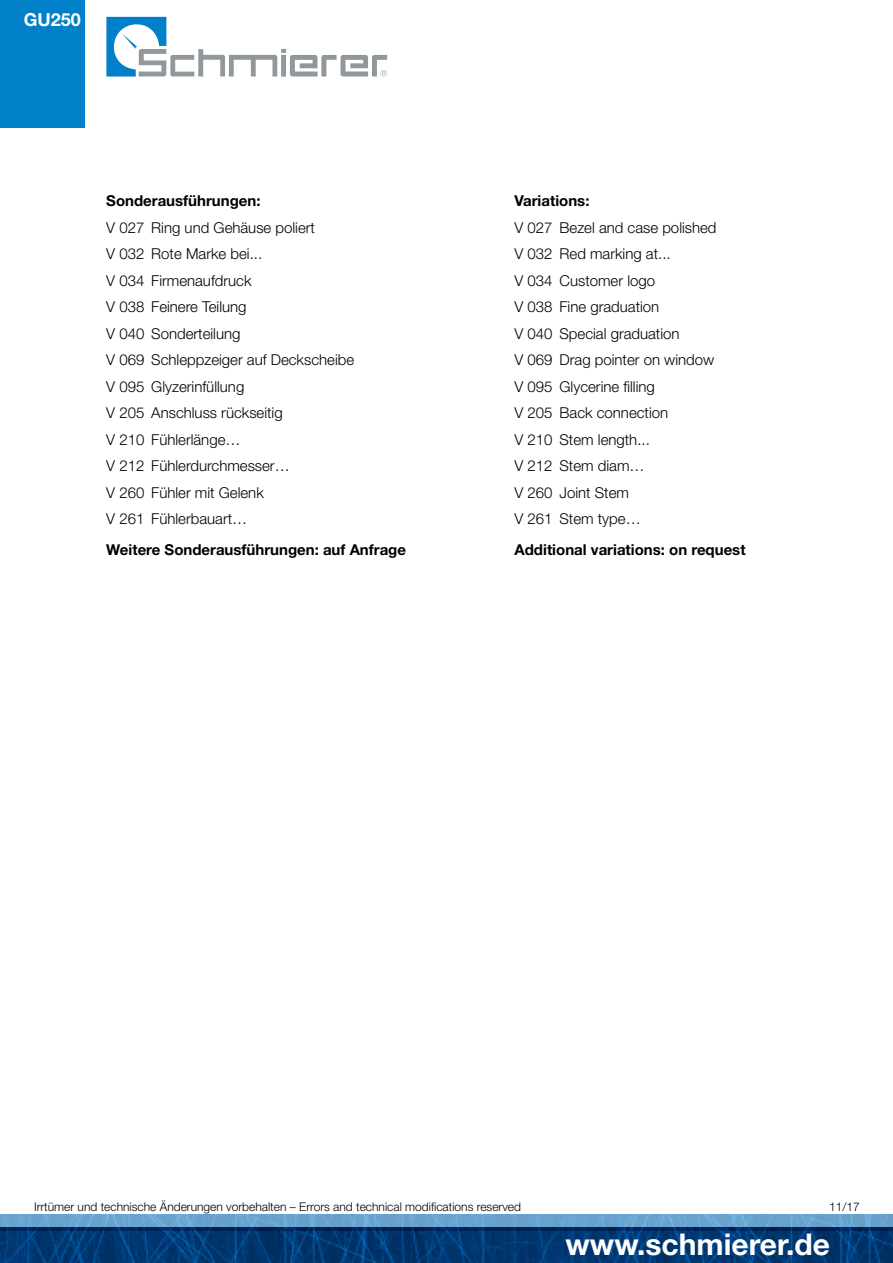
<style>
.page{position:relative;width:893px;height:1263px;background:#fff}
.page>*{position:absolute;margin:0;border:0;box-sizing:border-box;transform-origin:0 0}
.t1{font:700 30px "Helvetica Neue LT Std";color:#fff}
.t2{font:700 18px "Helvetica Neue LT Std";color:#fff}
.t3{font:300 15px/26.5px "Helvetica Neue LT Std";color:#000}
.t4{font:700 15px "Helvetica Neue LT Std";color:#000}
.t5{font:300 12px "Helvetica Neue LT Std";color:#000}
</style>
<div class="page">
<img style="left:0;top:1230px;width:893px;height:33px">
<img style="left:0;top:1214px;width:893px;height:16px">
<svg style="left:106px;top:17px;width:281px;height:60px"></svg>
<div style="left:0;top:0;width:85px;height:128px;background:#0080c8"></div>
<p class="t2" style="left:24px;top:8px;width:59px">GU250</p>
<p class="t4" style="left:106px;top:192px;width:156px">Sonderausführungen:</p>
<p class="t3" style="left:106px;top:214px;width:249px">V 027 Ring und Gehäuse poliert<br>V 032 Rote Marke bei...<br>V 034 Firmenaufdruck<br>V 038 Feinere Teilung<br>V 040 Sonderteilung<br>V 069 Schleppzeiger auf Deckscheibe<br>V 095 Glyzerinfüllung<br>V 205 Anschluss rückseitig<br>V 210 Fühlerlänge…<br>V 212 Fühlerdurchmesser…<br>V 260 Fühler mit Gelenk<br>V 261 Fühlerbauart…</p>
<p class="t4" style="left:106px;top:541px;width:301px">Weitere Sonderausführungen: auf Anfrage</p>
<p class="t4" style="left:514px;top:192px;width:76px">Variations:</p>
<p class="t3" style="left:514px;top:214px;width:203px">V 027 Bezel and case polished<br>V 032 Red marking at...<br>V 034 Customer logo<br>V 038 Fine graduation<br>V 040 Special graduation<br>V 069 Drag pointer on window<br>V 095 Glycerine filling<br>V 205 Back connection<br>V 210 Stem length...<br>V 212 Stem diam…<br>V 260 Joint Stem<br>V 261 Stem type…</p>
<p class="t4" style="left:514px;top:541px;width:233px">Additional variations: on request</p>
<p class="t5" style="left:34px;top:1199px;width:489px">Irrtümer und technische Änderungen vorbehalten – Errors and technical modifications reserved</p>
<p class="t5" style="left:829px;top:1199px;width:32px">11/17</p>
<h1 class="t1" style="left:566px;top:1225px;width:266px">www.schmierer.de</h1>
</div>
